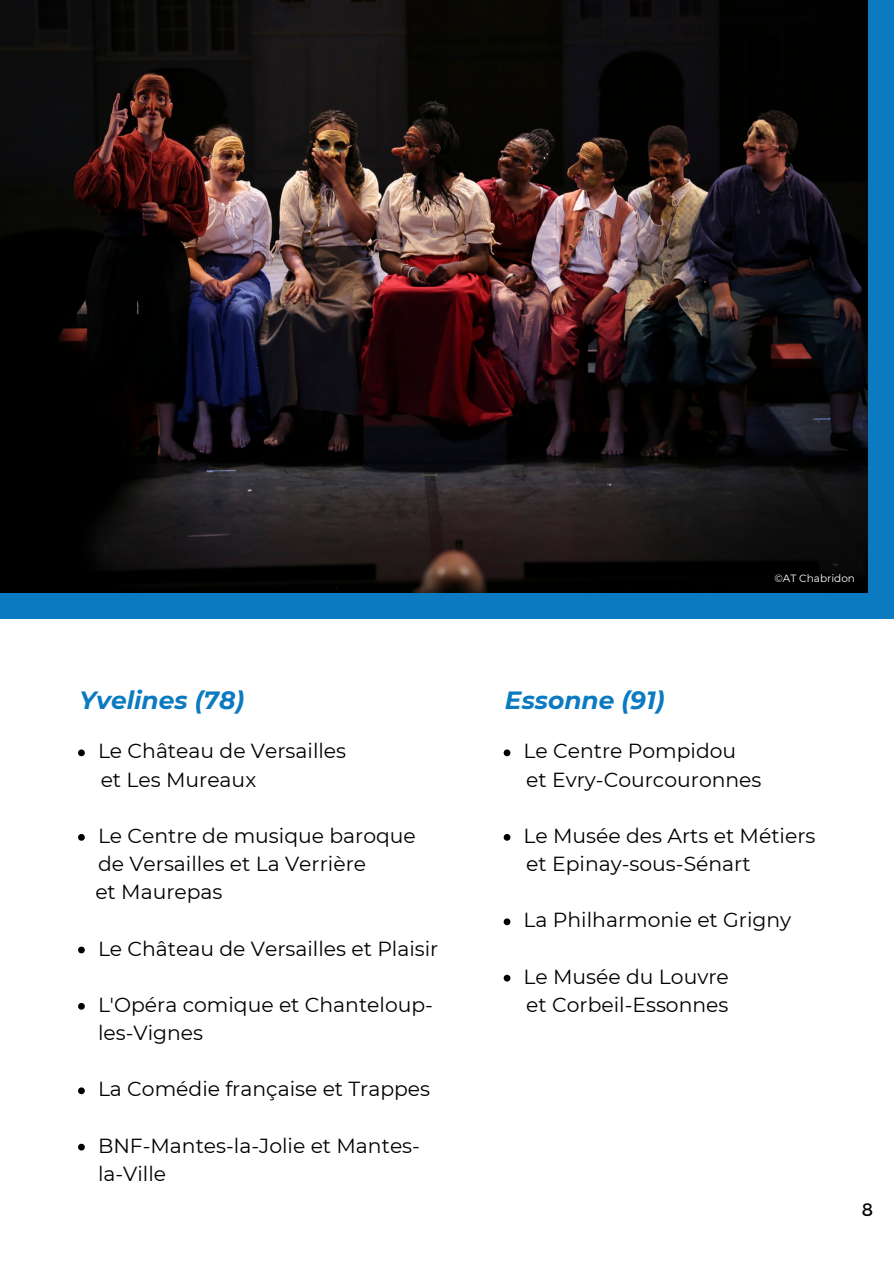
<style>
.page{position:relative;width:894px;height:1264px;background:#fff}
.page>*{position:absolute;margin:0;border:0;box-sizing:border-box;transform-origin:0 0}
.t1{font:italic 700 24.9px "Montserrat";color:#0b7ac1}
.t2{font:20.4px/28.2px "Montserrat";color:#000}
.t3{font:18px "Montserrat";color:#000}
.t4{font:10.5px "Montserrat";color:#fff}
</style>
<div class="page">
<div style="left:0;top:0;width:893px;height:618px;background:#0b7ac1"></div>
<img style="left:0;top:0;width:867px;height:592px">
<svg style="left:78px;top:749px;width:7px;height:7px"></svg>
<svg style="left:78px;top:834px;width:7px;height:6px"></svg>
<svg style="left:78px;top:946px;width:7px;height:7px"></svg>
<svg style="left:78px;top:1002px;width:7px;height:7px"></svg>
<svg style="left:78px;top:1087px;width:7px;height:7px"></svg>
<svg style="left:78px;top:1143px;width:7px;height:7px"></svg>
<svg style="left:503px;top:749px;width:7px;height:7px"></svg>
<svg style="left:503px;top:834px;width:7px;height:6px"></svg>
<svg style="left:503px;top:918px;width:7px;height:7px"></svg>
<svg style="left:503px;top:974px;width:7px;height:7px"></svg>
<p class="t4" style="left:774px;top:571px;width:82px">©AT Chabridon</p>
<p class="t1" style="left:79px;top:684px;width:166px">Yvelines (78)</p>
<p class="t1" style="left:505px;top:684px;width:161px">Essonne (91)</p>
<p class="t2" style="left:98px;top:737px;width:249px">Le Château de Versailles</p>
<p class="t2" style="left:523px;top:737px;width:214px">Le Centre Pompidou</p>
<p class="t2" style="left:101px;top:765px;width:157px">et Les Mureaux</p>
<p class="t2" style="left:526px;top:765px;width:237px">et Evry-Courcouronnes</p>
<p class="t2" style="left:98px;top:821px;width:319px">Le Centre de musique baroque de Versailles et La Verrière</p>
<p class="t2" style="left:523px;top:821px;width:293px">Le Musée des Arts et Métiers</p>
<p class="t2" style="left:526px;top:849px;width:226px">et Epinay-sous-Sénart</p>
<p class="t2" style="left:95px;top:877px;width:129px">et Maurepas</p>
<p class="t2" style="left:98px;top:934px;width:342px">Le Château de Versailles et Plaisir</p>
<p class="t2" style="left:523px;top:906px;width:269px">La Philharmonie et Grigny</p>
<p class="t2" style="left:523px;top:962px;width:207px">Le Musée du Louvre</p>
<p class="t2" style="left:98px;top:990px;width:336px">L'Opéra comique et Chanteloup&shy;les-Vignes</p>
<p class="t2" style="left:98px;top:1074px;width:333px">La Comédie française et Trappes</p>
<p class="t2" style="left:98px;top:1131px;width:323px">BNF-Mantes-la-Jolie et Mantes&shy;la-Ville</p>
<p class="t2" style="left:526px;top:990px;width:204px">et Corbeil-Essonnes</p>
<p class="t3" style="left:861px;top:1197px;width:13px">8</p>
</div>
